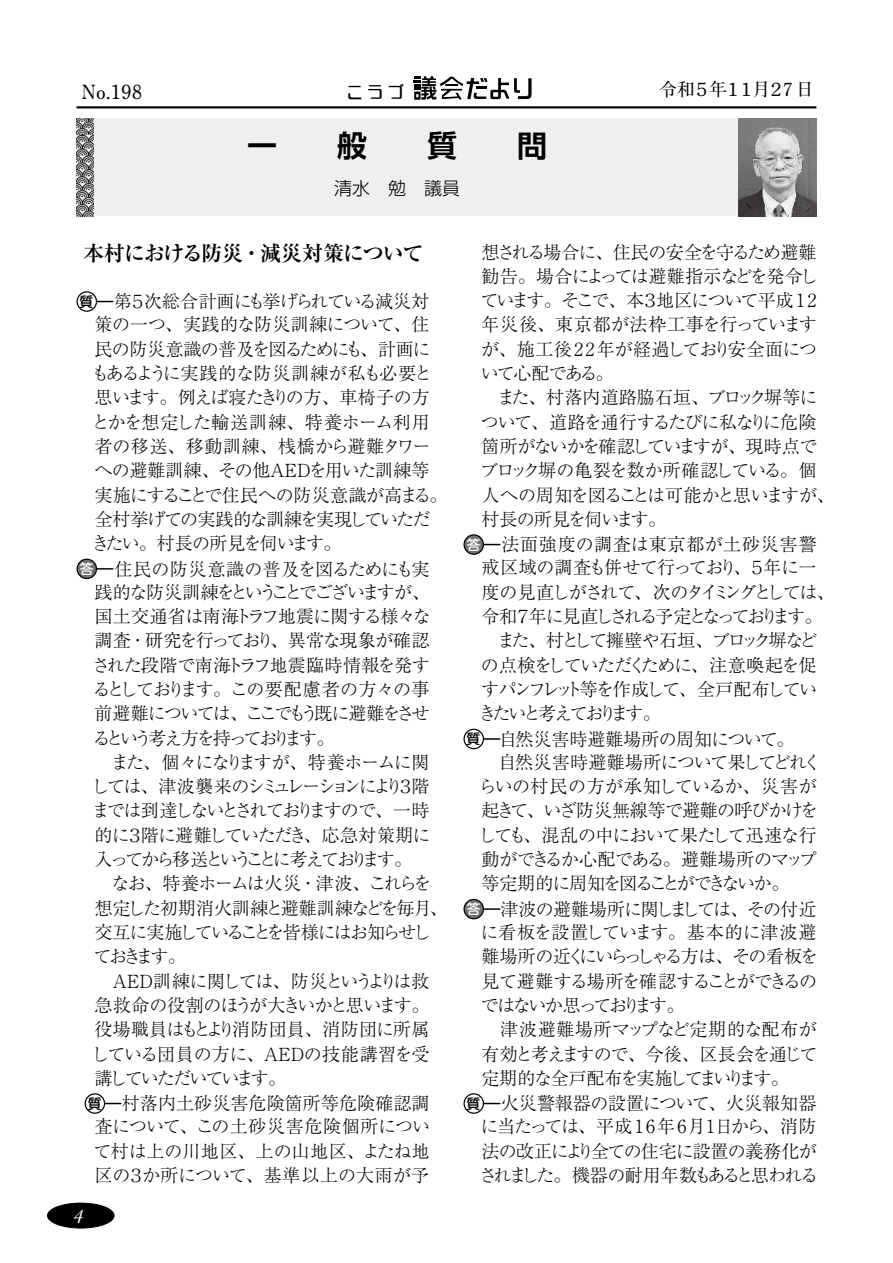
<style>
.page{position:relative;width:893px;height:1263px;background:#fff}
.page>*{position:absolute;margin:0;border:0;box-sizing:border-box;transform-origin:0 0}
.t1{font:700 30px "Shin Go Pro De";color:#000}
.t2{font:700 21px "Ryumin Pro";letter-spacing:-.05em;color:#000}
.t3{font:700 19.5px "Futo Min A101 Pro";color:#000}
.t4{font:italic 19.5px "Garamond Premr Pro";color:#fff}
.t5{font:300 18px/24.3px "Ryumin Pro";letter-spacing:-.06em;color:#000;text-align:justify}
.t6{font:300 18px "Ryumin Pro";letter-spacing:-.105em;color:#000}
.t7{font:300 18px "Ryumin Pro";letter-spacing:-.03em;color:#000}
.t8{font:300 18px "Ryumin Pro";letter-spacing:.005em;color:#000}
.t9{font:300 18px "Ryumin Pro";letter-spacing:-.085em;color:#000}
.t10{font:300 18px "Ryumin Pro";letter-spacing:-.035em;color:#000}
.t11{font:300 18px "Ryumin Pro";letter-spacing:.01em;color:#000}
.t12{font:300 18px "Ryumin Pro";letter-spacing:-.04em;color:#000}
.t13{font:300 18px "Ryumin Pro";letter-spacing:-.1em;color:#000}
.t14{font:300 18px "Ryumin Pro";letter-spacing:-.095em;color:#000}
.t15{font:300 18px "Ryumin Pro";letter-spacing:.02em;color:#000}
.t16{font:300 18px "Ryumin Pro";letter-spacing:-.01em;color:#000}
.t17{font:300 18px "Ryumin Pro";color:#000}
.t18{font:300 18px "Ryumin Pro";letter-spacing:-.13em;color:#000}
.t19{font:300 18px "Ryumin Pro";letter-spacing:-.09em;color:#000}
.t20{font:300 18px "Ryumin Pro";letter-spacing:-.155em;color:#000}
.t21{font:300 18px "Ryumin Pro";letter-spacing:-.18em;color:#000}
.t22{font:300 18px "Ryumin Pro";letter-spacing:-.125em;color:#000}
.t23{font:300 18px "Ryumin Pro";letter-spacing:-.02em;color:#000}
.t24{font:300 18px "Ryumin Pro";letter-spacing:-.135em;color:#000}
.t25{font:300 18px "Ryumin Pro";letter-spacing:-.12em;color:#000}
.t26{font:300 18px "Ryumin Pro";letter-spacing:-.16em;color:#000}
.t27{font:300 18px "Ryumin Pro";letter-spacing:-.115em;color:#000}
.t28{font:300 18px "Ryumin Pro";letter-spacing:-.08em;color:#000}
.t29{font:300 18px "Ryumin Pro";letter-spacing:-.025em;color:#000}
.t30{font:300 18px "Ryumin Pro";letter-spacing:.025em;color:#000}
.t31{font:300 18px "Ryumin Pro";letter-spacing:.045em;color:#000}
.t32{font:300 18px "Ryumin Pro";letter-spacing:-.19em;color:#000}
.t33{font:300 18px "Ryumin Pro";letter-spacing:-.11em;color:#000}
.t34{font:300 18px "Ryumin Pro";letter-spacing:-.165em;color:#000}
.t35{font:700 18px "Futo Min A101 Pro";letter-spacing:-.145em;color:#000}
.t36{font:300 18px "Shin Go Pro";color:#000}
.t37{font:16.5px "DF So Gei W5 WING RKSJ H";color:#000}
.s1{font-family:"UD Shin M Go Pro";font-weight:500;font-size:13.8px}
.s2{font-family:"UD Shin M Go Pro";font-weight:500;font-size:13.8px;color:#fff}
</style>
<div class="page">
<hr style="left:77px;top:106px;width:739px;height:2px;background:#000">
<svg style="left:413px;top:76px;width:118px;height:24px"></svg>
<div style="left:48px;top:1203px;width:66px;height:25px;background:#000;border-radius:50%"></div>
<div style="left:47px;top:1203px;width:67px;height:25px;border:1px solid #000;border-radius:50%"></div>
<svg style="left:97px;top:301px;width:16px;height:1px"></svg>
<div style="left:77px;top:291px;width:20px;height:21px;border:1px solid #000;border-radius:50%"></div>
<svg style="left:97px;top:568px;width:16px;height:2px"></svg>
<div style="left:77px;top:559px;width:19px;height:19px;background:#727171;border-radius:50%"></div>
<div style="left:77px;top:559px;width:20px;height:20px;border:1px solid #000;border-radius:50%"></div>
<svg style="left:105px;top:1103px;width:16px;height:1px"></svg>
<div style="left:85px;top:1093px;width:20px;height:21px;border:1px solid #000;border-radius:50%"></div>
<svg style="left:484px;top:544px;width:16px;height:1px"></svg>
<div style="left:464px;top:535px;width:19px;height:19px;background:#727171;border-radius:50%"></div>
<div style="left:463px;top:534px;width:21px;height:21px;border:1px solid #000;border-radius:50%"></div>
<svg style="left:484px;top:738px;width:16px;height:2px"></svg>
<div style="left:463px;top:729px;width:21px;height:20px;border:1px solid #000;border-radius:50%"></div>
<svg style="left:484px;top:908px;width:16px;height:2px"></svg>
<div style="left:464px;top:899px;width:19px;height:20px;background:#727171;border-radius:50%"></div>
<div style="left:463px;top:899px;width:21px;height:20px;border:1px solid #000;border-radius:50%"></div>
<svg style="left:484px;top:1103px;width:16px;height:1px"></svg>
<div style="left:463px;top:1093px;width:21px;height:21px;border:1px solid #000;border-radius:50%"></div>
<div style="left:77px;top:118px;width:662px;height:98px;background:#efefef"></div>
<img style="left:77px;top:118px;width:17px;height:98px">
<img style="left:739px;top:118px;width:77px;height:98px">
<p class="t3" style="left:82px;top:76px;width:62px">No.198</p>
<p class="t35" style="left:659px;top:76px;width:156px">令和５年１１月２7 日</p>
<p class="t37" style="left:348px;top:84px;width:58px">こうづ</p>
<h1 class="t1" style="left:247px;top:121px;width:31px">一</h1>
<h1 class="t1" style="left:337px;top:121px;width:31px">般</h1>
<h1 class="t1" style="left:427px;top:121px;width:31px">質</h1>
<h1 class="t1" style="left:517px;top:121px;width:31px">問</h1>
<p class="t36" style="left:334px;top:174px;width:128px">清水　勉　議員</p>
<p class="t2" style="left:83px;top:237px;width:342px">本村における防災・減災対策について</p>
<p class="t9" style="left:80px;top:287px;width:351px"><span class="s1">質</span> 第５次総合計画にも挙げられている減災対</p>
<p class="t16" style="left:95px;top:310px;width:336px">策の一つ、実践的な防災訓練について、住</p>
<p class="t10" style="left:95px;top:335px;width:338px">民の防災意識の普及を図るためにも、計画に</p>
<p class="t7" style="left:91px;top:359px;width:342px">もあるように実践的な防災訓練が私も必要と</p>
<p class="t10" style="left:95px;top:383px;width:336px">思います。例えば寝たきりの方、車椅子の方</p>
<p class="t29" style="left:92px;top:408px;width:339px">とかを想定した輸送訓練、特養ホーム利用</p>
<p class="t8" style="left:95px;top:432px;width:338px">者の移送、移動訓練、桟橋から避難タワー</p>
<p class="t7" style="left:95px;top:456px;width:336px">への避難訓練、その他AEDを用いた訓練等</p>
<p class="t23" style="left:95px;top:481px;width:354px">実施にすることで住民への防災意識が高まる。</p>
<p class="t9" style="left:95px;top:505px;width:337px">全村挙げての実践的な訓練を実現していただ</p>
<p class="t13" style="left:92px;top:529px;width:252px">きたい。村長の所見を伺います。</p>
<p class="t11" style="left:80px;top:555px;width:351px"><span class="s2">答</span> 住民の防災意識の普及を図るためにも実</p>
<p class="t24" style="left:95px;top:578px;width:337px">践的な防災訓練をということでございますが、</p>
<p class="t12" style="left:95px;top:602px;width:338px">国土交通省は南海トラフ地震に関する様々な</p>
<p class="t5" style="left:95px;top:627px;width:336px">調査・研究を行っており、異常な現象が確認</p>
<p class="t10" style="left:92px;top:651px;width:340px">された段階で南海トラフ地震臨時情報を発す</p>
<p class="t5" style="left:93px;top:676px;width:338px">るとしております。この要配慮者の方々の事</p>
<p class="t6" style="left:95px;top:699px;width:337px">前避難については、ここでもう既に避難をさせ</p>
<p class="t32" style="left:93px;top:724px;width:243px">るという考え方を持っております。</p>
<p class="t14" style="left:77px;top:748px;width:354px">　　また、個々になりますが、特養ホームに関</p>
<p class="t20" style="left:91px;top:772px;width:340px">しては、津波襲来のシミュレーションにより３階</p>
<p class="t25" style="left:92px;top:796px;width:339px">までは到達しないとされておりますので、一時</p>
<p class="t12" style="left:95px;top:821px;width:338px">的に３階に避難していただき、応急対策期に</p>
<p class="t26" style="left:95px;top:845px;width:319px">入ってから移送ということに考えております。</p>
<p class="t19" style="left:77px;top:869px;width:356px">　　なお、特養ホームは火災・津波、これらを</p>
<p class="t5" style="left:95px;top:894px;width:354px">想定した初期消火訓練と避難訓練などを毎月、</p>
<p class="t6" style="left:95px;top:918px;width:338px">交互に実施していることを皆様にはお知らせし</p>
<p class="t5" style="left:93px;top:943px;width:94px">ておきます。</p>
<p class="t5" style="left:77px;top:967px;width:354px">　　AED訓練に関しては、防災というよりは救</p>
<p class="t5" style="left:95px;top:991px;width:336px">急救命の役割のほうが大きいかと思います。</p>
<p class="t8" style="left:95px;top:1015px;width:336px">役場職員はもとより消防団員、消防団に所属</p>
<p class="t17" style="left:91px;top:1039px;width:340px">している団員の方に、AEDの技能講習を受</p>
<p class="t33" style="left:95px;top:1064px;width:193px">講していただいています。</p>
<p class="t8" style="left:88px;top:1089px;width:343px"><span class="s1">質</span> 村落内土砂災害危険箇所等危険確認調</p>
<p class="t5" style="left:93px;top:1113px;width:338px">査について、この土砂災害危険個所について村は上の川地区、上の山地区、よたね地区の３か所について、基準以上の大雨が予</p>
<p class="t4" style="left:74px;top:1203px;width:11px">4</p>
<p class="t13" style="left:481px;top:238px;width:336px">想される場合に、住民の安全を守るため避難</p>
<p class="t5" style="left:481px;top:262px;width:338px">勧告。場合によっては避難指示などを発令し</p>
<p class="t13" style="left:480px;top:286px;width:338px">ています。そこで、本３地区について平成 1 2</p>
<p class="t30" style="left:481px;top:310px;width:337px">年災後、東京都が法枠工事を行っています</p>
<p class="t11" style="left:481px;top:335px;width:338px">が、施工後22年が経過しており安全面につ</p>
<p class="t19" style="left:481px;top:359px;width:134px">いて心配である。</p>
<p class="t11" style="left:463px;top:383px;width:356px">　　また、村落内道路脇石垣、ブロック塀等に</p>
<p class="t5" style="left:481px;top:408px;width:337px">ついて、道路を通行するたびに私なりに危険</p>
<p class="t14" style="left:481px;top:432px;width:337px">箇所がないかを確認していますが、現時点で</p>
<p class="t28" style="left:480px;top:456px;width:338px">ブロック塀の亀裂を数か所確認している。個</p>
<p class="t5" style="left:481px;top:481px;width:354px">人への周知を図ることは可能かと思いますが、</p>
<p class="t5" style="left:481px;top:505px;width:186px">村長の所見を伺います。</p>
<p class="t31" style="left:467px;top:530px;width:351px"><span class="s2">答</span> 法面強度の調査は東京都が土砂災害警</p>
<p class="t7" style="left:481px;top:553px;width:336px">戒区域の調査も併せて行っており、５年に一</p>
<p class="t18" style="left:481px;top:578px;width:354px">度の見直しがされて、次のタイミングとしては、</p>
<p class="t21" style="left:481px;top:602px;width:343px">令和７年に見直しされる予定となっております。</p>
<p class="t22" style="left:463px;top:626px;width:355px">　　また、村として擁壁や石垣、ブロック塀など</p>
<p class="t5" style="left:481px;top:651px;width:337px">の点検をしていただくために、注意喚起を促</p>
<p class="t27" style="left:481px;top:675px;width:338px">すパンフレット等を作成して、全戸配布してい</p>
<p class="t34" style="left:478px;top:699px;width:184px">きたいと考えております。</p>
<p class="t17" style="left:467px;top:725px;width:329px"><span class="s1">質</span> 自然災害時避難場所の周知について。</p>
<p class="t5" style="left:463px;top:748px;width:359px">　　自然災害時避難場所について果してどれく</p>
<p class="t15" style="left:479px;top:772px;width:340px">らいの村民の方が承知しているか、災害が</p>
<p class="t12" style="left:481px;top:796px;width:338px">起きて、いざ防災無線等で避難の呼びかけを</p>
<p class="t5" style="left:478px;top:821px;width:340px">しても、混乱の中において果たして迅速な行</p>
<p class="t7" style="left:481px;top:845px;width:337px">動ができるか心配である。避難場所のマップ</p>
<p class="t6" style="left:481px;top:869px;width:310px">等定期的に周知を図ることができないか。</p>
<p class="t5" style="left:467px;top:896px;width:351px"><span class="s2">答</span> 津波の避難場所に関しましては、その付近</p>
<p class="t16" style="left:480px;top:918px;width:338px">に看板を設置しています。基本的に津波避</p>
<p class="t6" style="left:481px;top:942px;width:338px">難場所の近くにいらっしゃる方は、その看板を</p>
<p class="t5" style="left:481px;top:967px;width:337px">見て避難する場所を確認することができるの</p>
<p class="t18" style="left:481px;top:991px;width:205px">ではないか思っております。</p>
<p class="t15" style="left:463px;top:1015px;width:355px">　　津波避難場所マップなど定期的な配布が</p>
<p class="t9" style="left:481px;top:1039px;width:338px">有効と考えますので、今後、区長会を通じて</p>
<p class="t6" style="left:481px;top:1064px;width:309px">定期的な全戸配布を実施してまいります。</p>
<p class="t8" style="left:467px;top:1089px;width:351px"><span class="s1">質</span> 火災警報器の設置について、火災報知器</p>
<p class="t5" style="left:479px;top:1113px;width:341px">に当たっては、平成16年6月1日から、消防法の改正により全ての住宅に設置の義務化がされました。機器の耐用年数もあると思われる</p>
</div>
